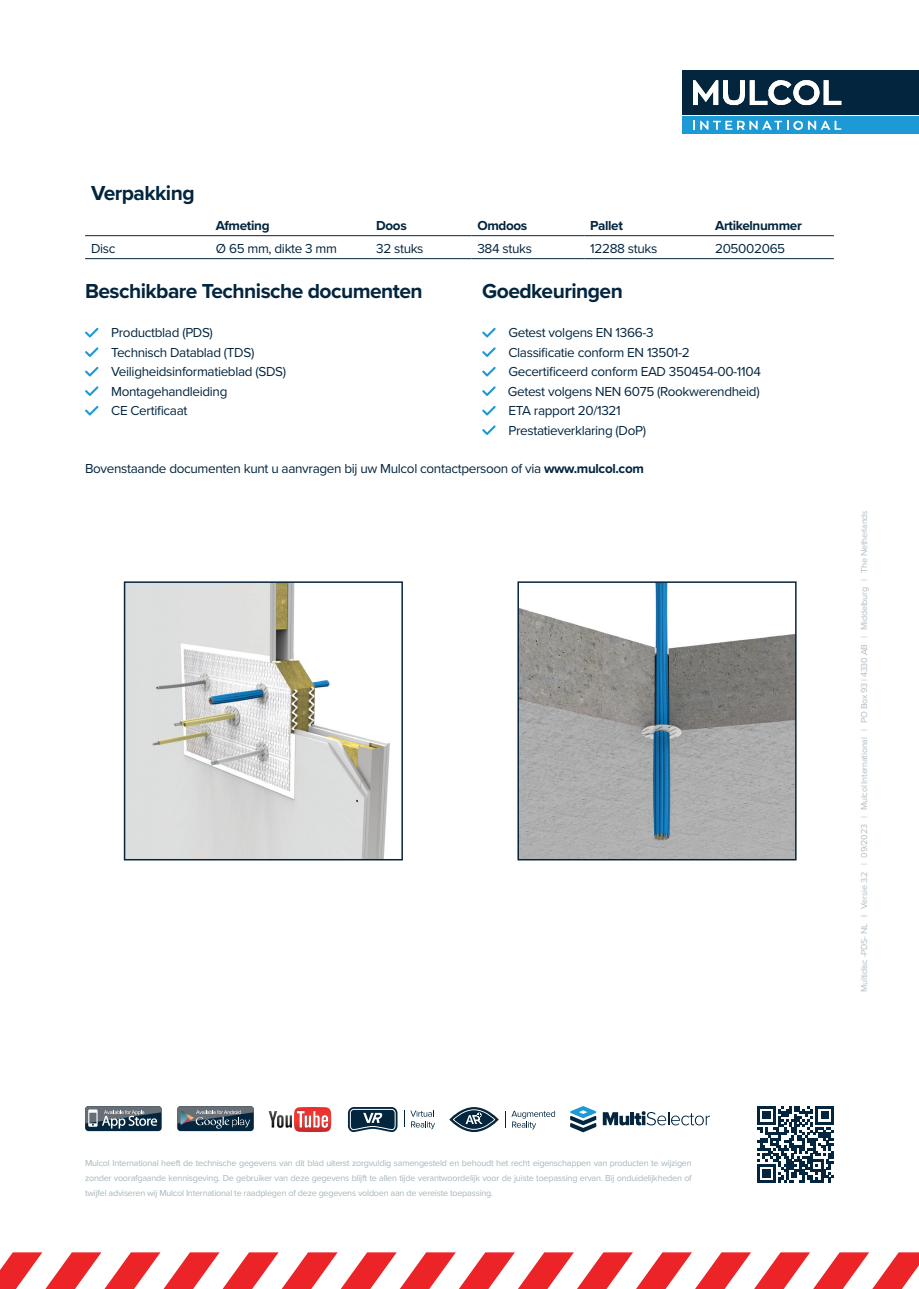
<style>
.page{position:relative;width:919px;height:1289px;background:#fff}
.page>*{position:absolute;margin:0;border:0;box-sizing:border-box;transform-origin:0 0}
.Subkoppen{font:700 21px "Proxima Nova";letter-spacing:-.025em;color:#03253e}
.t1{font:13.5px "Proxima Nova";letter-spacing:-.025em;color:#03253e}
.t2{font:700 13.5px "Proxima Nova";letter-spacing:-.025em;color:#03253e}
.t3{font:9px/15px "Proxima Nova";letter-spacing:-.025em;color:#a6b6bd;text-align:justify}
.Disclaimer{font:9px "Proxima Nova";letter-spacing:-.025em;color:#b1bec4}
.s1{font-weight:700}
.s2{color:#b2bdc4}
</style>
<div class="page">
<div style="left:682px;top:70px;width:236px;height:45px;background:#03253e"></div>
<div style="left:682px;top:117px;width:236px;height:17px;background:#1d99d6"></div>
<svg style="left:693px;top:80px;width:148px;height:25px"></svg>
<svg style="left:693px;top:121px;width:148px;height:9px"></svg>
<svg style="left:0;top:1252px;width:918px;height:36px"></svg>
<div style="left:85px;top:1106px;width:77px;height:25px;background:#03253d;border-radius:3px"></div>
<svg style="left:85px;top:1106px;width:77px;height:22px"></svg>
<div style="left:177px;top:1106px;width:77px;height:25px;background:#03253d;border-radius:3px"></div>
<svg style="left:177px;top:1106px;width:77px;height:22px"></svg>
<svg style="left:268px;top:1107px;width:63px;height:24px"></svg>
<svg style="left:348px;top:1107px;width:49px;height:25px"></svg>
<svg style="left:404px;top:1110px;width:31px;height:19px"></svg>
<svg style="left:449px;top:1107px;width:49px;height:24px"></svg>
<svg style="left:453px;top:1109px;width:42px;height:20px"></svg>
<svg style="left:454px;top:1110px;width:40px;height:18px"></svg>
<svg style="left:465px;top:1112px;width:17px;height:11px"></svg>
<svg style="left:505px;top:1110px;width:50px;height:19px"></svg>
<svg style="left:123px;top:581px;width:674px;height:280px"></svg>
<svg style="left:570px;top:1106px;width:26px;height:26px"></svg>
<svg style="left:602px;top:1111px;width:107px;height:14px"></svg>
<svg style="left:85px;top:328px;width:13px;height:9px"></svg>
<svg style="left:85px;top:347px;width:13px;height:10px"></svg>
<svg style="left:85px;top:367px;width:13px;height:9px"></svg>
<svg style="left:85px;top:386px;width:13px;height:10px"></svg>
<svg style="left:85px;top:406px;width:13px;height:9px"></svg>
<svg style="left:482px;top:328px;width:13px;height:9px"></svg>
<svg style="left:482px;top:347px;width:13px;height:10px"></svg>
<svg style="left:482px;top:367px;width:13px;height:9px"></svg>
<svg style="left:482px;top:386px;width:13px;height:10px"></svg>
<svg style="left:482px;top:406px;width:13px;height:9px"></svg>
<svg style="left:482px;top:425px;width:13px;height:10px"></svg>
<hr style="left:85px;top:235px;width:125px;height:1px;background:#03253e">
<hr style="left:210px;top:235px;width:160px;height:1px;background:#03253e">
<hr style="left:370px;top:235px;width:101px;height:1px;background:#03253e">
<hr style="left:471px;top:235px;width:113px;height:1px;background:#03253e">
<hr style="left:584px;top:235px;width:125px;height:1px;background:#03253e">
<hr style="left:709px;top:235px;width:124px;height:1px;background:#03253e">
<hr style="left:85px;top:258px;width:125px;height:1px;background:#03253e">
<hr style="left:210px;top:258px;width:160px;height:1px;background:#03253e">
<hr style="left:370px;top:258px;width:101px;height:1px;background:#03253e">
<hr style="left:471px;top:258px;width:113px;height:1px;background:#03253e">
<hr style="left:584px;top:258px;width:125px;height:1px;background:#03253e">
<hr style="left:709px;top:258px;width:124px;height:1px;background:#03253e">
<svg style="left:757px;top:1106px;width:76px;height:76px"></svg>
<p class="Subkoppen" style="left:91px;top:177px;width:105px">Verpakking</p>
<p class="t2" style="left:216px;top:215px;width:55px">Afmeting</p>
<p class="t2" style="left:376px;top:215px;width:32px">Doos</p>
<p class="t2" style="left:477px;top:215px;width:51px">Omdoos</p>
<p class="t2" style="left:590px;top:215px;width:34px">Pallet</p>
<p class="t2" style="left:715px;top:215px;width:88px">Artikelnummer</p>
<p class="t1" style="left:91px;top:238px;width:26px">Disc</p>
<p class="t1" style="left:216px;top:238px;width:123px">Ø 65 mm, dikte 3 mm</p>
<p class="t1" style="left:376px;top:238px;width:49px">32 stuks</p>
<p class="t1" style="left:477px;top:238px;width:56px">384 stuks</p>
<p class="t1" style="left:590px;top:238px;width:69px">12288 stuks</p>
<p class="t1" style="left:715px;top:238px;width:72px">205002065</p>
<p class="Subkoppen" style="left:482px;top:276px;width:142px">Goedkeuringen</p>
<p class="t1" style="left:508px;top:323px;width:147px">Getest volgens EN 1366-3</p>
<p class="t1" style="left:508px;top:342px;width:183px">Classificatie conform EN 13501-2</p>
<p class="t1" style="left:508px;top:362px;width:254px">Gecertificeerd conform EAD 350454-00-1104</p>
<p class="t1" style="left:508px;top:381px;width:253px">Getest volgens NEN 6075 (Rookwerendheid)</p>
<p class="t1" style="left:508px;top:401px;width:114px">ETA rapport 20/1321</p>
<p class="t1" style="left:508px;top:420px;width:139px">Prestatieverklaring (DoP)</p>
<p class="t1" style="left:85px;top:458px;width:560px">Bovenstaande documenten kunt u aanvragen bij uw Mulcol contactpersoon of via <span class="s1">www.mulcol.com</span></p>
<p class="Subkoppen" style="left:85px;top:276px;width:339px">Beschikbare Technische documenten</p>
<p class="t1" style="left:111px;top:323px;width:103px">Productblad (PDS)</p>
<p class="t1" style="left:111px;top:342px;width:145px">Technisch Datablad (TDS)</p>
<p class="t1" style="left:111px;top:362px;width:176px">Veiligheidsinformatieblad (SDS)</p>
<p class="t1" style="left:111px;top:381px;width:118px">Montagehandleiding</p>
<p class="t1" style="left:111px;top:401px;width:78px">CE Certificaat</p>
<p class="Disclaimer" style="left:857px;top:992px;width:483px;rotate:-90deg">Multidisc -PDS- NL I Versie 3.2 | 09/2023 | Mulcol International | <span class="s2">PO Box 93 | 4330 AB</span> | Middelburg | The Netherlands</p>
<p class="t3" style="left:85px;top:1154px;width:608px">Mulcol International heeft de technische gegevens van dit blad uiterst zorgvuldig samengesteld en behoudt het recht eigenschappen van producten te wijzigen zonder voorafgaande kennisgeving. De gebruiker van deze gegevens blijft te allen tijde verantwoordelijk voor de juiste toepassing ervan. Bij onduidelijkheden of twijfel adviseren wij Mulcol International te raadplegen of deze gegevens voldoen aan de vereiste toepassing.</p>
</div>
